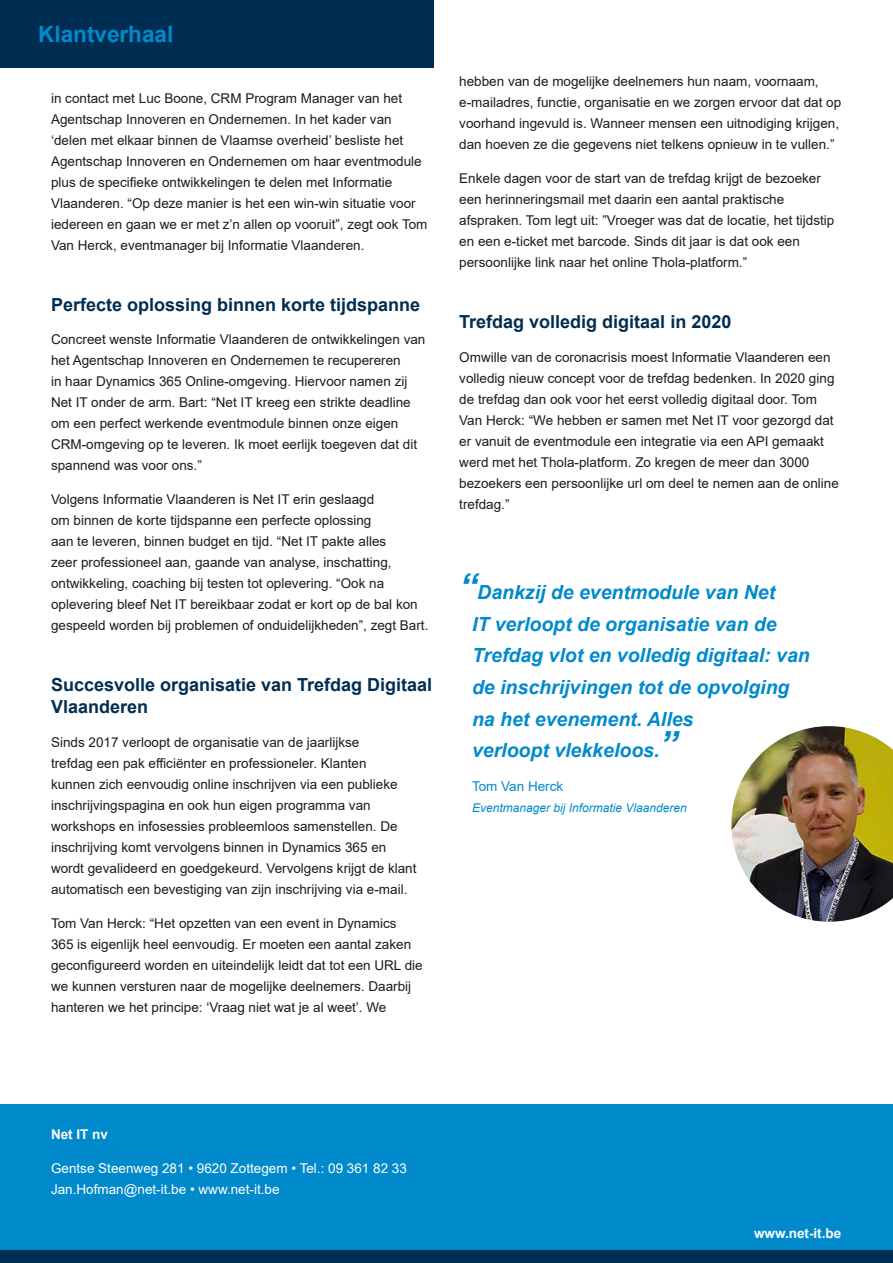
<style>
.page{position:relative;width:893px;height:1263px;background:#fff}
.page>*{position:absolute;margin:0;border:0;box-sizing:border-box;transform-origin:0 0}
.t1{font:700 22.5px "Arial";color:#008acc}
.t2{font:italic 700 19.5px/31.5px "Arial";color:#008acc}
.t3{font:700 18px/22.5px "Arial";color:#002e52}
.t4{font:13.5px/21px "Arial";color:#1c1c1c}
.P_white{font:13.5px/21px "Arial";color:#fff}
.P_white-2{font:700 13.5px "Arial";color:#fff}
.Quotee{font:13.5px "Arial";color:#008acc}
.Quotee-2{font:italic 12px "Arial";color:#008acc}
.s1{font-size:36px}
</style>
<div class="page">
<div style="left:0;top:1219px;width:893px;height:44px;background:#008acc"></div>
<div style="left:0;top:1250px;width:893px;height:13px;background:#002e52"></div>
<div style="left:0;top:1104px;width:893px;height:115px;background:#008acc"></div>
<img style="left:731px;top:726px;width:162px;height:196px">
<div style="left:0;top:0;width:434px;height:67px;background:#002e52"></div>
<h2 class="t1" style="left:38px;top:18px;width:137px">Klantverhaal</h2>
<p class="t4" style="left:51px;top:87px;width:378px">in contact met Luc Boone, CRM Program Manager van het Agentschap Innoveren en Ondernemen. In het kader van ‘delen met elkaar binnen de Vlaamse overheid’ besliste het Agentschap Innoveren en Ondernemen om haar eventmodule plus de specifieke ontwikkelingen te delen met Informatie Vlaanderen. “Op deze manier is het een win-win situatie voor iedereen en gaan we er met z’n allen op vooruit”, zegt ook Tom Van Herck, eventmanager bij Informatie Vlaanderen.</p>
<h3 class="t3" style="left:51px;top:293px;width:371px">Perfecte oplossing binnen korte tijdspanne</h3>
<p class="t4" style="left:51px;top:329px;width:376px">Concreet wenste Informatie Vlaanderen de ontwikkelingen van het Agentschap Innoveren en Ondernemen te recupereren<br>in haar Dynamics 365 Online-omgeving. Hiervoor namen zij Net IT onder de arm. Bart: “Net IT kreeg een strikte deadline om een perfect werkende eventmodule binnen onze eigen CRM-omgeving op te leveren. Ik moet eerlijk toegeven dat dit spannend was voor ons.”</p>
<p class="t4" style="left:51px;top:489px;width:379px">Volgens Informatie Vlaanderen is Net IT erin geslaagd<br>om binnen de korte tijdspanne een perfecte oplossing<br>aan te leveren, binnen budget en tijd. “Net IT pakte alles<br>zeer professioneel aan, gaande van analyse, inschatting, ontwikkeling, coaching bij testen tot oplevering. “Ook na oplevering bleef Net IT bereikbaar zodat er kort op de bal kon gespeeld worden bij problemen of onduidelijkheden”, zegt Bart.</p>
<h3 class="t3" style="left:51px;top:673px;width:383px">Succesvolle organisatie van Trefdag Digitaal<br>Vlaanderen</h3>
<p class="t4" style="left:51px;top:732px;width:367px">Sinds 2017 verloopt de organisatie van de jaarlijkse<br>trefdag een pak efficiënter en professioneler. Klanten<br>kunnen zich eenvoudig online inschrijven via een publieke inschrijvingspagina en ook hun eigen programma van workshops en infosessies probleemloos samenstellen. De inschrijving komt vervolgens binnen in Dynamics 365 en wordt gevalideerd en goedgekeurd. Vervolgens krijgt de klant automatisch een bevestiging van zijn inschrijving via e-mail.</p>
<p class="t4" style="left:51px;top:912px;width:373px">Tom Van Herck: “Het opzetten van een event in Dynamics<br>365 is eigenlijk heel eenvoudig. Er moeten een aantal zaken geconfigureerd worden en uiteindelijk leidt dat tot een URL die we kunnen versturen naar de mogelijke deelnemers. Daarbij hanteren we het principe: ‘Vraag niet wat je al weet’. We</p>
<p class="t4" style="left:459px;top:71px;width:383px">hebben van de mogelijke deelnemers hun naam, voornaam, e-mailadres, functie, organisatie en we zorgen ervoor dat dat op voorhand ingevuld is. Wanneer mensen een uitnodiging krijgen, dan hoeven ze die gegevens niet telkens opnieuw in te vullen.”</p>
<p class="t4" style="left:459px;top:168px;width:377px">Enkele dagen voor de start van de trefdag krijgt de bezoeker een herinneringsmail met daarin een aantal praktische afspraken. Tom legt uit: ”Vroeger was dat de locatie, het tijdstip en een e-ticket met barcode. Sinds dit jaar is dat ook een persoonlijke link naar het online Thola-platform.”</p>
<h3 class="t3" style="left:459px;top:311px;width:274px">Trefdag volledig digitaal in 2020</h3>
<p class="t4" style="left:459px;top:346px;width:381px">Omwille van de coronacrisis moest Informatie Vlaanderen een volledig nieuw concept voor de trefdag bedenken. In 2020 ging de trefdag dan ook voor het eerst volledig digitaal door. Tom Van Herck: “We hebben er samen met Net IT voor gezorgd dat er vanuit de eventmodule een integratie via een API gemaakt werd met het Thola-platform. Zo kregen de meer dan 3000 bezoekers een persoonlijke url om deel te nemen aan de online trefdag.”</p>
<p class="t2" style="left:472px;top:577px;width:339px;text-indent:-13px"><span class="s1">“</span>Dankzij de eventmodule van Net<br>IT verloopt de organisatie van de<br>Trefdag vlot en volledig digitaal: van de inschrijvingen tot de opvolging na het evenement. Alles<br>verloopt vlekkeloos.<span class="s1">”</span></p>
<p class="Quotee" style="left:472px;top:777px;width:93px">Tom Van Herck</p>
<p class="Quotee-2" style="left:472px;top:800px;width:216px">Eventmanager bij Informatie Vlaanderen</p>
<p class="P_white-2" style="left:51px;top:1125px;width:59px">Net IT nv</p>
<p class="P_white" style="left:51px;top:1157px;width:357px">Gentse Steenweg 281 • 9620 Zottegem • Tel.: 09 361 82 33<br>Jan.Hofman@net-it.be • www.net-it.be</p>
<p class="P_white-2" style="left:754px;top:1224px;width:89px">www.net-it.be</p>
</div>
